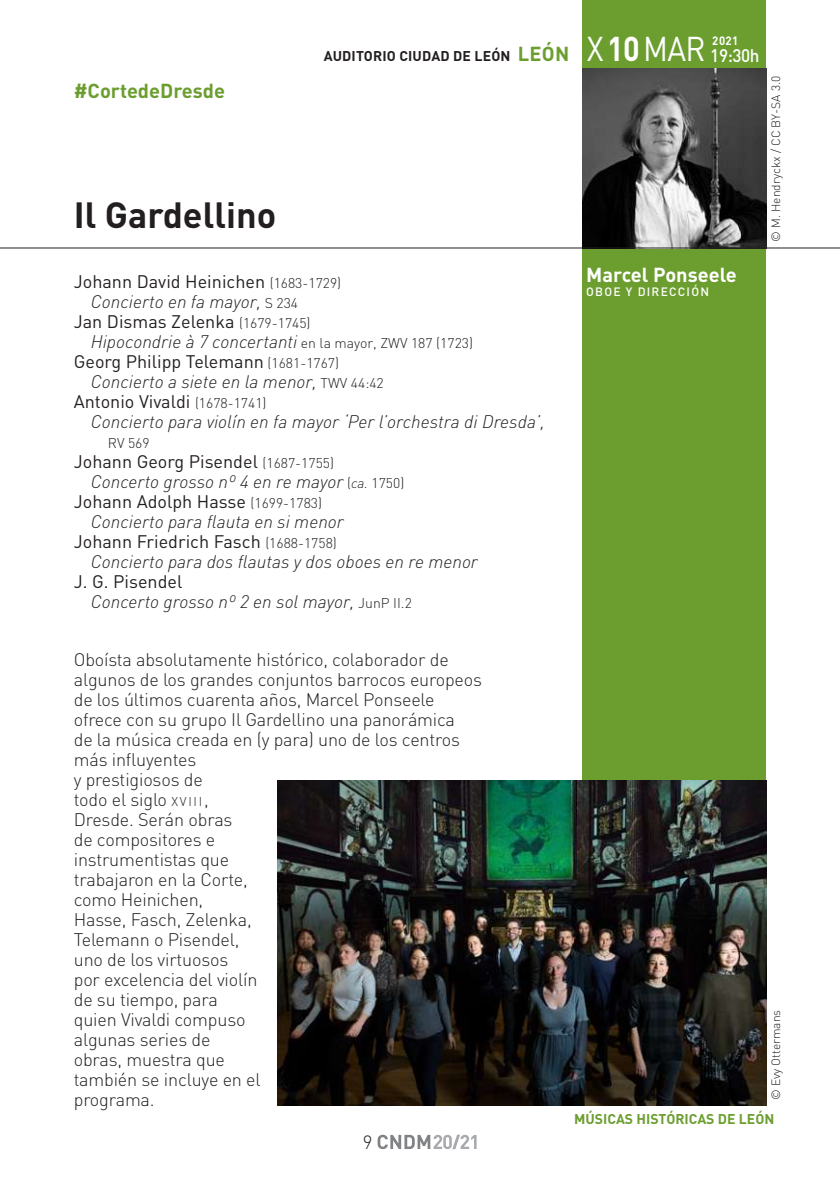
<style>
.page{position:relative;width:840px;height:1191px;background:#fff}
.page>*{position:absolute;margin:0;border:0;box-sizing:border-box;transform-origin:0 0}
.t1{font:700 36px "DIN";color:#231f20}
.t2{font:700 20px "DIN";color:#fff}
.t3{font:700 20px "DIN";color:#6c9e2f}
.t4{font:300 19px "DIN";color:#231f20}
.t5{font:300 18px/20px "DIN";letter-spacing:-.01em;color:#231f20}
.t6{font:italic 300 18px/20px "DIN";color:#231f20}
.t7{font:18px "DIN";color:#231f20}
.t8{font:500 18px "DIN";color:#fff;scale:.95 1}
.t9{font:700 14px "DIN";letter-spacing:.01em;color:#231f20}
.t10{font:700 14px "DIN";color:#6c9e2f}
.t11{font:300 14px "DIN";color:#231f20}
.t12{font:300 12px "DIN";color:#231f20}
.t13{font:500 12px "DIN";letter-spacing:.1em;color:#fff}
.t14{font:700 12px "DIN";color:#fff;scale:.95 1}
.s1{font-size:20px;color:#6c9e2f}
.s2{font-weight:400;font-size:34px;color:#fff}
.s3{font-size:34px;color:#fff}
.s4{font-weight:300;font-size:14px}
.s5{font-style:normal;font-size:14px}
.s6{font-size:14px}
.s7{font-weight:400;font-style:normal}
.s8{font-size:12.6px}
</style>
<div class="page">
<svg style="left:377px;top:1134px;width:99px;height:15px"></svg>
<div style="left:582px;top:0;width:183px;height:1106px;background:#6c9e2f"></div>
<img style="left:582px;top:68px;width:183px;height:180px">
<img style="left:278px;top:780px;width:487px;height:325px">
<hr style="left:0;top:248px;width:839px;height:1px;background:#231f20">
<p class="t3" style="left:74px;top:77px;width:153px">#CortedeDresde</p>
<h1 class="t1" style="left:74px;top:192px;width:204px">Il Gardellino</h1>
<p class="t9" style="left:323px;top:46px;width:383px">AUDITORIO CIUDAD DE LEÓN <span class="s1">LEÓN</span> <span class="s2">X</span><span class="s3">10</span><span class="s2">MAR</span></p>
<p class="t14" style="left:711px;top:32px;width:29px">2021</p>
<p class="t8" style="left:710px;top:44px;width:53px">19:30h</p>
<p class="t7" style="left:74px;top:270px;width:269px">Johann David Heinichen <span class="s4">(1683-1729)</span></p>
<p class="t6" style="left:91px;top:291px;width:209px">Concierto en fa mayor, <span class="s5">S 234</span></p>
<p class="t7" style="left:74px;top:310px;width:238px">Jan Dismas Zelenka <span class="s4">(1679-1745)</span></p>
<p class="t6" style="left:91px;top:331px;width:383px">Hipocondrie à 7 concertanti <span class="s5">en la mayor, ZWV 187 (1723)</span></p>
<p class="t7" style="left:74px;top:350px;width:267px">Georg Philipp Telemann <span class="s4">(1681-1767)</span></p>
<p class="t6" style="left:91px;top:371px;width:294px">Concierto a siete en la menor, <span class="s5">TWV 44:42</span></p>
<p class="t7" style="left:74px;top:390px;width:194px">Antonio Vivaldi <span class="s4">(1678-1741)</span></p>
<p class="t6" style="left:91px;top:411px;width:455px">Concierto para violín en fa mayor ‘Per l’orchestra di Dresda’,</p>
<p class="t11" style="left:108px;top:434px;width:43px">RV 569</p>
<p class="t7" style="left:74px;top:450px;width:261px">Johann Georg Pisendel <span class="s4">(1687-1755)</span></p>
<p class="t6" style="left:91px;top:471px;width:315px">Concerto grosso nº 4 en re mayor <span class="s5">(</span><span class="s6">ca.</span> <span class="s5">1750)</span></p>
<p class="t7" style="left:74px;top:490px;width:250px">Johann Adolph Hasse <span class="s4">(1699-1783)</span></p>
<p class="t6" style="left:91px;top:511px;width:254px">Concierto para flauta en si menor</p>
<p class="t7" style="left:74px;top:530px;width:264px">Johann Friedrich Fasch <span class="s4">(1688-1758)</span></p>
<p class="t6" style="left:91px;top:551px;width:388px">Concierto para dos flautas y dos oboes en re menor</p>
<p class="t6" style="left:91px;top:571px;width:322px;text-indent:-17px"><span class="s7">J. G. Pisendel<br></span>Concerto grosso nº 2 en sol mayor, <span class="s5">JunP II.2</span></p>
<p class="t2" style="left:586px;top:262px;width:152px">Marcel Ponseele</p>
<p class="t13" style="left:586px;top:284px;width:124px">OBOE Y DIRECCIÓN</p>
<p class="t12" style="left:768px;top:242px;width:168px;rotate:-90deg">© M. Hendryckx / CC BY-SA 3.0</p>
<p class="t5" style="left:74px;top:649px;width:409px">Oboísta absolutamente histórico, colaborador de algunos de los grandes conjuntos barrocos europeos de los últimos cuarenta años, Marcel Ponseele ofrece con su grupo Il Gardellino una panorámica<br>de la música creada en (y para) uno de los centros más influyentes<br>y prestigiosos de<br>todo el siglo <span class="s8">x v i i i</span> ,<br>Dresde. Serán obras<br>de compositores e<br>instrumentistas que<br>trabajaron en la Corte,<br>como Heinichen,<br>Hasse, Fasch, Zelenka,<br>Telemann o Pisendel,<br>uno de los virtuosos<br>por excelencia del violín<br>de su tiempo, para<br>quien Vivaldi compuso<br>algunas series de<br>obras, muestra que<br>también se incluye en el<br>programa.</p>
<p class="t4" style="left:362px;top:1130px;width:11px">9</p>
<p class="t12" style="left:768px;top:1100px;width:92px;rotate:-90deg">© Evy Ottermans</p>
<p class="t10" style="left:574px;top:1110px;width:201px">MÚSICAS HISTÓRICAS DE LEÓN</p>
</div>
